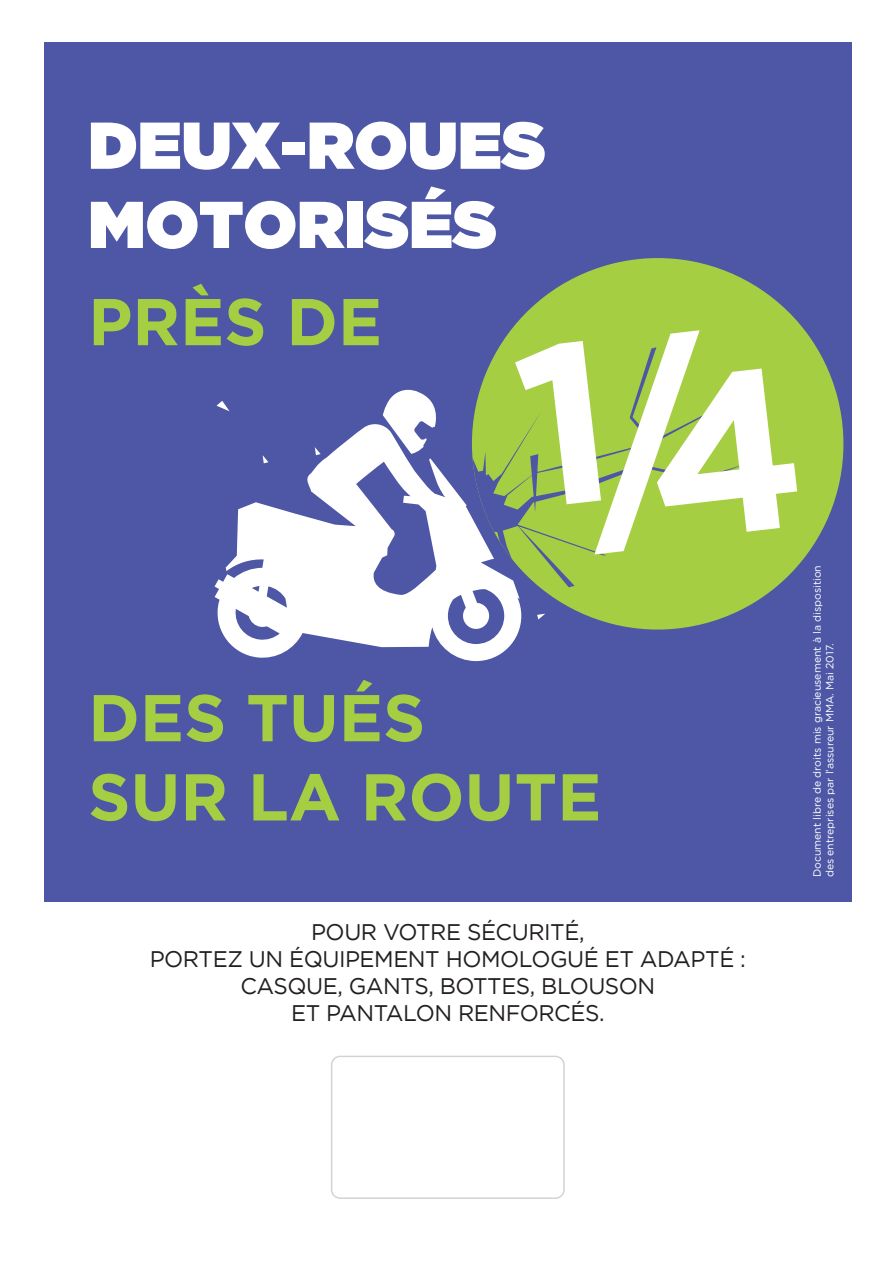
<style>
.page{position:relative;width:893px;height:1263px;background:#fff}
.page>*{position:absolute;margin:0;border:0;box-sizing:border-box;transform-origin:0 0}
.t1{font:700 66px/79.2px "Gotham";color:#a5ce43}
.t2{font:66px/79.2px "Gotham Ultra";color:#fff}
.t3{font:22.5px/27px "Gotham";letter-spacing:-.02em;color:#231f20;text-align:center}
.t4{font:10.5px/12.6px "Gotham";color:#fff}
</style>
<div class="page">
<div style="left:44px;top:43px;width:808px;height:859px;background:#4d57a5"></div>
<svg style="left:217px;top:401px;width:13px;height:10px"></svg>
<div style="left:331px;top:1056px;width:234px;height:143px;border:1px solid #d1d2d4;border-radius:9px"></div>
<svg style="left:509px;top:258px;width:335px;height:372px;fill:#a5ce43"></svg>
<svg style="left:473px;top:332px;width:274px;height:297px;fill:#a5ce43"></svg>
<svg style="left:383px;top:389px;width:53px;height:32px"></svg>
<svg style="left:215px;top:421px;width:306px;height:240px;fill:#fcfcfd"></svg>
<div style="left:513px;top:330px;width:288px;height:224px;background:#a5ce43"></div>
<h1 class="t2" style="left:88px;top:104px;width:459px">DEUX-ROUES<br>MOTORISÉS</h1>
<h1 class="t1" style="left:88px;top:281px;width:295px">PRÈS DE</h1>
<h1 class="t1" style="left:88px;top:677px;width:515px">DES TUÉS<br>SUR LA ROUTE</h1>
<p class="t3" style="left:150px;top:918px;width:598px">POUR VOTRE SÉCURITÉ,<br>PORTEZ UN ÉQUIPEMENT HOMOLOGUÉ ET ADAPTÉ :<br>CASQUE, GANTS, BOTTES, BLOUSON<br>ET PANTALON RENFORCÉS.</p>
<p class="t4" style="left:811px;top:877px;width:314px;rotate:-90deg">Document libre de droits mis gracieusement à la disposition des entreprises par l’assureur MMA. Mai 2017.</p>
</div>
